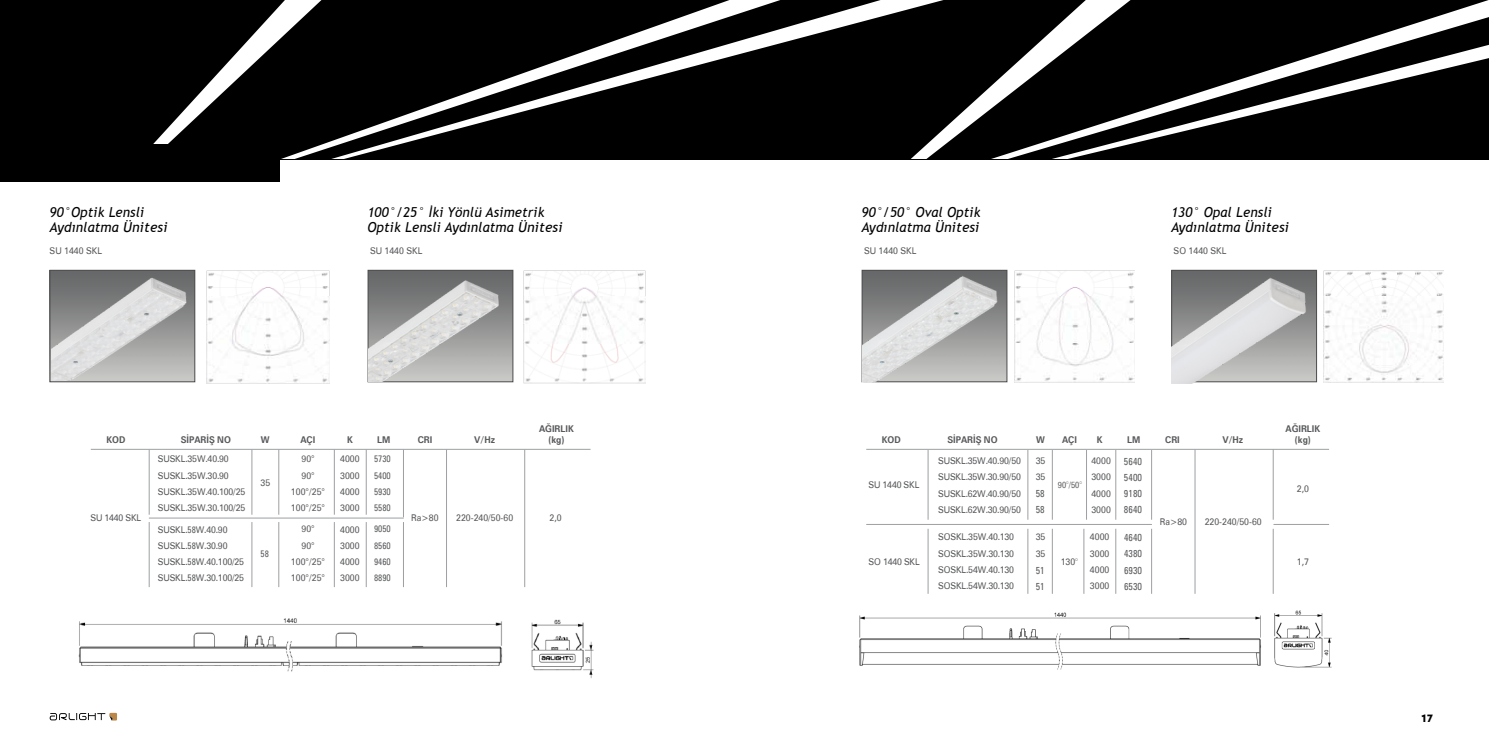
<style>
.page{position:relative;width:1489px;height:745px;background:#fff}
.page>*{position:absolute;margin:0;border:0;box-sizing:border-box;transform-origin:0 0}
.t1{font:italic 13.75px/15px "Trebuchet MS";letter-spacing:.01em;color:#000}
.t2{font:900 12.5px "Verlag";color:#000}
.t3{font:condensed 10px/16.2px "Zurich BT";color:#58595b;scale:.95 1}
.t4{font:700 9.38px "Zurich BT";color:#58595b;scale:.95 1}
.t5{font:9.25px/16.2px "Zurich BT";letter-spacing:-.02em;color:#58595b;text-align:justify;scale:.95 1}
.t6{font:9.25px "Zurich BT";color:#58595b;scale:.95 1}
.t7{font:9.25px/16.2px "Zurich BT";letter-spacing:.02em;color:#58595b;text-align:center;scale:.95 1}
.t8{font:condensed 9.25px/16.2px "Zurich BT";color:#58595b;text-align:justify;scale:.95 1}
.t9{font:8.75px "Zurich BT";color:#58595b;scale:.86 1}
.s1{font-stretch:condensed}
.s2{font-weight:300;font-size:9.25px}
.s3{font-weight:300}
</style>
<div class="page">
<svg style="left:49px;top:712px;width:68px;height:8px"></svg>
<div style="left:50px;top:270px;width:145px;height:112px;border:1px solid #4d4d4f"></div>
<div style="left:0;top:0;width:1488px;height:159px;background:#000"></div>
<svg style="left:780px;top:0;width:130px;height:44px"></svg>
<svg style="left:153px;top:4px;width:128px;height:140px"></svg>
<svg style="left:281px;top:0;width:499px;height:159px"></svg>
<svg style="left:1130px;top:0;width:358px;height:144px"></svg>
<svg style="left:910px;top:0;width:220px;height:159px"></svg>
<hr style="left:91px;top:448px;width:499px;height:1px;background:#9d9fa2">
<hr style="left:149px;top:517px;width:255px;height:1px;background:#9d9fa2">
<hr style="left:149px;top:449px;width:1px;height:65px;background:#9d9fa2">
<hr style="left:149px;top:521px;width:1px;height:65px;background:#9d9fa2">
<hr style="left:251px;top:449px;width:1px;height:65px;background:#9d9fa2">
<hr style="left:251px;top:521px;width:1px;height:65px;background:#9d9fa2">
<hr style="left:278px;top:449px;width:1px;height:65px;background:#9d9fa2">
<hr style="left:278px;top:521px;width:1px;height:65px;background:#9d9fa2">
<hr style="left:334px;top:449px;width:1px;height:65px;background:#9d9fa2">
<hr style="left:334px;top:521px;width:1px;height:65px;background:#9d9fa2">
<hr style="left:366px;top:449px;width:1px;height:65px;background:#9d9fa2">
<hr style="left:366px;top:521px;width:1px;height:65px;background:#9d9fa2">
<hr style="left:403px;top:449px;width:1px;height:68px;background:#9d9fa2">
<hr style="left:403px;top:521px;width:1px;height:65px;background:#9d9fa2">
<hr style="left:446px;top:449px;width:1px;height:137px;background:#9d9fa2">
<hr style="left:524px;top:449px;width:1px;height:137px;background:#9d9fa2">
<img style="left:207px;top:270px;width:122px;height:113px">
<img style="left:523px;top:270px;width:122px;height:113px">
<div style="left:0;top:144px;width:279px;height:38px;background:#000"></div>
<hr style="left:1194px;top:449px;width:1px;height:144px;background:#9d9fa2">
<hr style="left:1272px;top:528px;width:1px;height:65px;background:#9d9fa2">
<hr style="left:1272px;top:448px;width:1px;height:71px;background:#9d9fa2">
<hr style="left:866px;top:448px;width:462px;height:1px;background:#9d9fa2">
<hr style="left:866px;top:524px;width:285px;height:1px;background:#9d9fa2">
<hr style="left:1273px;top:524px;width:55px;height:1px;background:#9d9fa2">
<hr style="left:927px;top:449px;width:1px;height:70px;background:#9d9fa2">
<hr style="left:927px;top:528px;width:1px;height:65px;background:#9d9fa2">
<hr style="left:1027px;top:449px;width:1px;height:70px;background:#9d9fa2">
<hr style="left:1027px;top:528px;width:1px;height:65px;background:#9d9fa2">
<hr style="left:1051px;top:449px;width:1px;height:70px;background:#9d9fa2">
<hr style="left:1051px;top:528px;width:1px;height:65px;background:#9d9fa2">
<hr style="left:1086px;top:449px;width:1px;height:70px;background:#9d9fa2">
<hr style="left:1083px;top:528px;width:1px;height:65px;background:#9d9fa2">
<hr style="left:1115px;top:449px;width:1px;height:70px;background:#9d9fa2">
<hr style="left:1115px;top:528px;width:1px;height:65px;background:#9d9fa2">
<hr style="left:1151px;top:449px;width:1px;height:70px;background:#9d9fa2">
<hr style="left:1151px;top:528px;width:1px;height:65px;background:#9d9fa2">
<img style="left:1333px;top:270px;width:110px;height:112px">
<img style="left:1024px;top:270px;width:110px;height:112px">
<img style="left:51px;top:269px;width:145px;height:111px">
<img style="left:368px;top:269px;width:157px;height:112px">
<img style="left:78px;top:618px;width:516px;height:60px">
<img style="left:859px;top:612px;width:402px;height:58px">
<img style="left:1274px;top:610px;width:58px;height:58px">
<img style="left:862px;top:269px;width:162px;height:113px">
<img style="left:1171px;top:269px;width:162px;height:114px">
<h1 class="t1" style="left:50px;top:204px;width:119px">90°Optik Lensli<br>Aydınlatma Ünitesi</h1>
<h1 class="t1" style="left:367px;top:204px;width:196px">100°/25° İki Yönlü Asimetrik<br>Optik Lensli Aydınlatma Ünitesi</h1>
<p class="t6" style="left:50px;top:245px;width:57px">SU 1440 SKL</p>
<p class="t6" style="left:370px;top:245px;width:57px">SU 1440 SKL</p>
<h1 class="t1" style="left:861px;top:204px;width:120px">90°/50° Oval Optik<br>Aydınlatma Ünitesi</h1>
<p class="t6" style="left:864px;top:245px;width:57px">SU 1440 SKL</p>
<h1 class="t1" style="left:1171px;top:204px;width:119px">130° Opal Lensli<br>Aydınlatma Ünitesi</h1>
<p class="t6" style="left:1173px;top:245px;width:57px">SO 1440 SKL</p>
<p class="t4" style="left:539px;top:422px;width:38px">AĞIRLIK</p>
<p class="t4" style="left:1285px;top:422px;width:38px">AĞIRLIK</p>
<p class="t4" style="left:106px;top:434px;width:22px">KOD</p>
<p class="t4" style="left:181px;top:434px;width:54px">SİPARİŞ NO</p>
<p class="t4" style="left:261px;top:434px;width:11px">W</p>
<p class="t4" style="left:347px;top:434px;width:8px">K</p>
<p class="t4" style="left:377px;top:434px;width:15px">LM</p>
<p class="t4" style="left:417px;top:434px;width:17px">CRI</p>
<p class="t4" style="left:300px;top:434px;width:17px">AÇI</p>
<p class="t4" style="left:474px;top:434px;width:23px">V/Hz</p>
<p class="t4" style="left:548px;top:434px;width:18px">(kg)</p>
<p class="t5" style="left:90px;top:509px;width:55px">SU 1440 SKL</p>
<p class="t5" style="left:158px;top:450px;width:93px;text-align:left">SUSKL.35W.40.90<br>SUSKL.35W.30.90<br>SUSKL.35W.40.100/25<br>SUSKL.35W.30.100/25</p>
<p class="t5" style="left:158px;top:520px;width:92px;text-align:left">SUSKL.<span class="s1">58</span>W.40.90<br>SUSKL.<span class="s1">58</span>W.30.90<br>SUSKL.<span class="s1">58</span>W.40.100/25<br>SUSKL.<span class="s1">58</span>W.30.100/25</p>
<p class="t5" style="left:260px;top:474px;width:12px">35</p>
<p class="t8" style="left:260px;top:545px;width:10px">58</p>
<p class="t7" style="left:291px;top:450px;width:37px">90°<br>90°<br>100°/25°<br>100°/25°</p>
<p class="t7" style="left:291px;top:520px;width:37px">90°<br>90°<br>100°/25°<br>100°/25°</p>
<p class="t5" style="left:340px;top:450px;width:22px">4000<br>3000<br>4000<br>3000</p>
<p class="t5" style="left:340px;top:520px;width:22px">4000<br>3000<br>4000<br>3000</p>
<p class="t8" style="left:374px;top:450px;width:19px">5730<br>5400<br>5930<br>5580</p>
<p class="t8" style="left:374px;top:520px;width:19px">9050<br>8560<br>9460<br>8890</p>
<p class="t5" style="left:411px;top:509px;width:30px">Ra&gt;80</p>
<p class="t6" style="left:456px;top:512px;width:61px">220-240/50-60</p>
<p class="t5" style="left:549px;top:509px;width:14px">2,0</p>
<p class="t4" style="left:881px;top:434px;width:22px">KOD</p>
<p class="t4" style="left:947px;top:434px;width:54px">SİPARİŞ NO</p>
<p class="t5" style="left:868px;top:476px;width:55px">SU 1440 SKL</p>
<p class="t5" style="left:938px;top:452px;width:89px">SUSKL.35W.40.90/50<br>SUSKL.35W.30.90/50<br>SUSKL.62W.40.90/50<br>SUSKL.62W.30.90/50</p>
<p class="t5" style="left:938px;top:528px;width:81px">SOSKL.35W.40.130<br>SOSKL.35W.30.130<br>SOSKL.54W.40.130<br>SOSKL.54W.30.130</p>
<p class="t5" style="left:868px;top:553px;width:55px">SO 1440 SKL</p>
<p class="t4" style="left:1061px;top:434px;width:17px">AÇI</p>
<p class="t4" style="left:1222px;top:434px;width:23px">V/Hz</p>
<p class="t4" style="left:1294px;top:434px;width:18px">(kg)</p>
<p class="t9" style="left:1057px;top:479px;width:30px">90<span class="s2">°</span>/50<span class="s2">°</span></p>
<p class="t4" style="left:1036px;top:434px;width:11px">W</p>
<p class="t4" style="left:1165px;top:434px;width:17px">CRI</p>
<p class="t5" style="left:1035px;top:452px;width:12px">35<br>35</p>
<p class="t3" style="left:1035px;top:485px;width:11px">58<br>58</p>
<p class="t5" style="left:1035px;top:528px;width:12px">35<br>35</p>
<p class="t3" style="left:1035px;top:561px;width:11px">51<br>51</p>
<p class="t4" style="left:1126px;top:434px;width:15px">LM</p>
<p class="t4" style="left:1096px;top:434px;width:8px">K</p>
<p class="t5" style="left:1091px;top:452px;width:22px">4000<br>3000<br>4000<br>3000</p>
<p class="t5" style="left:1089px;top:528px;width:22px">4000<br>3000<br>4000<br>3000</p>
<p class="t5" style="left:1296px;top:480px;width:14px">2,0</p>
<p class="t3" style="left:1123px;top:485px;width:21px">9180<br>8640</p>
<p class="t3" style="left:1123px;top:529px;width:21px;text-align:justify">4640<br>4380<br>6930<br>6530</p>
<p class="t6" style="left:1204px;top:516px;width:61px">220-240/50-60</p>
<p class="t5" style="left:1159px;top:513px;width:30px">Ra&gt;80</p>
<p class="t5" style="left:1060px;top:553px;width:20px">130<span class="s3">°</span></p>
<p class="t5" style="left:1296px;top:553px;width:14px">1,7</p>
<h2 class="t2" style="left:1421px;top:706px;width:13px">17</h2>
</div>
